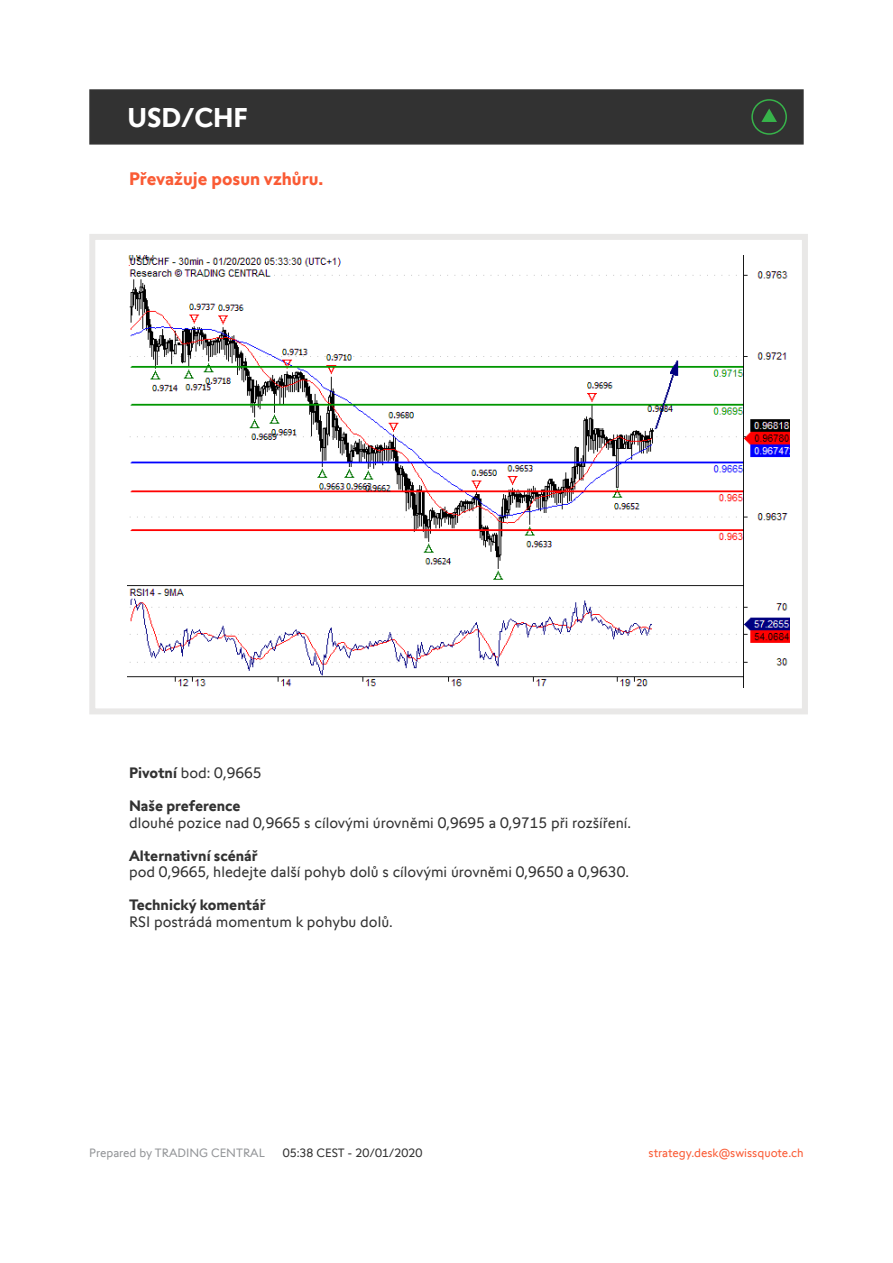
<style>
.page{position:relative;width:893px;height:1263px;background:#fff}
.page>*{position:absolute;margin:0;border:0;box-sizing:border-box;transform-origin:0 0}
.t1{font:700 27px "Swissquote CT";color:#fff}
.t2{font:700 18px "Swissquote CT";color:#fa5b35}
.t3{font:15px "Swissquote CT";color:#323232}
.t4{font:700 15px "Swissquote CT";color:#323232}
.t5{font:12px "Swissquote CT";color:#fa5b35}
.t6{font:12px "Swissquote CT";color:#939598}
.t7{font:12px "Swissquote CT";color:#323232}
.s1{font-weight:700}
</style>
<div class="page">
<div style="left:89px;top:234px;width:719px;height:480px;border:6px solid #e9e8e7"></div>
<div style="left:89px;top:89px;width:715px;height:56px;background:#323232;border:2px solid #323232"></div>
<img style="left:128px;top:255px;width:661px;height:432px">
<svg style="left:751px;top:99px;width:36px;height:36px"></svg>
<h1 class="t1" style="left:128px;top:101px;width:122px">USD/CHF</h1>
<p class="t2" style="left:129px;top:168px;width:196px">Převažuje posun vzhůru.</p>
<p class="t3" style="left:129px;top:764px;width:134px"><span class="s1">Pivotní</span> bod: 0,9665</p>
<p class="t4" style="left:129px;top:797px;width:113px">Naše preference</p>
<p class="t3" style="left:129px;top:814px;width:503px">dlouhé pozice nad 0,9665 s cílovými úrovněmi 0,9695 a 0,9715 při rozšíření.</p>
<p class="t4" style="left:129px;top:846px;width:130px">Alternativní scénář</p>
<p class="t3" style="left:129px;top:863px;width:501px">pod 0,9665, hledejte další pohyb dolů s cílovými úrovněmi 0,9650 a 0,9630.</p>
<p class="t4" style="left:129px;top:896px;width:138px">Technický komentář</p>
<p class="t3" style="left:129px;top:913px;width:265px">RSI postrádá momentum k pohybu dolů.</p>
<p class="t6" style="left:89px;top:1145px;width:177px">Prepared by TRADING CENTRAL</p>
<p class="t7" style="left:283px;top:1145px;width:141px">05:38 CEST - 20/01/2020</p>
<p class="t5" style="left:649px;top:1145px;width:157px">strategy.desk@swissquote.ch</p>
</div>
